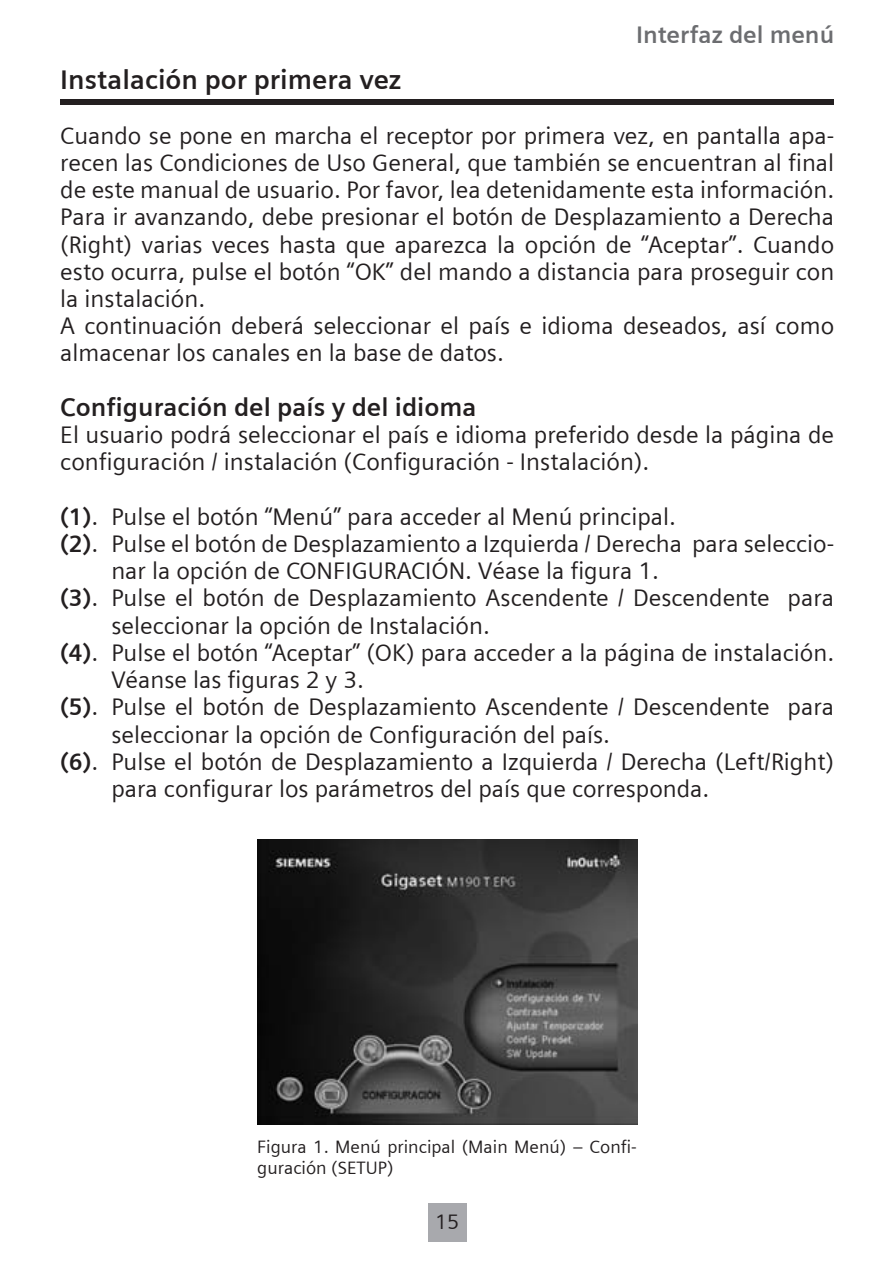
<style>
.page{position:relative;width:895px;height:1264px;background:#fff}
.page>*{position:absolute;margin:0;border:0;box-sizing:border-box;transform-origin:0 0}
.manual{font:700 27px "Siemens Sans";color:#231f20}
.manual-2{font:700 25.5px "Siemens Sans";color:#231f20}
.manual-3{font:24px/27.3px "Siemens Sans";color:#231f20}
.viñetas{font:24px/27.3px "Siemens Sans";color:#231f20}
.t1{font:700 24px "Siemens Sans";color:#6c6d70}
.t2{font:21px "Siemens Sans";color:#231f20}
.manual-4{font:18px/21.6px "Siemens Sans";color:#231f20}
.s1{font-weight:700}
</style>
<div class="page">
<div style="left:428px;top:1203px;width:38px;height:38px;background:#a8a9ad"></div>
<img style="left:257px;top:839px;width:380px;height:285px">
<div style="left:60px;top:99px;width:774px;height:6px;background:#231f20"></div>
<p class="t1" style="left:636px;top:21px;width:200px">Interfaz del menú</p>
<p class="manual" style="left:60px;top:64px;width:343px">Instalación por primera vez</p>
<p class="manual-3" style="left:60px;top:122px;width:775px;text-align:justify">Cuando se pone en marcha el receptor por primera vez, en pantalla apa&shy;recen las Condiciones de Uso General, que también se encuentran al final de este manual de usuario. Por favor, lea detenidamente esta información.<br>Para ir avanzando, debe presionar el botón de Desplazamiento a Derecha (Right) varias veces hasta que aparezca la opción de “Aceptar”. Cuando esto ocurra, pulse el botón “OK” del mando a distancia para proseguir con la instalación.</p>
<p class="manual-3" style="left:60px;top:312px;width:775px">A continuación deberá seleccionar el país e idioma deseados, así como almacenar los canales en la base de datos.</p>
<p class="manual-2" style="left:60px;top:392px;width:418px">Configuración del país y del idioma</p>
<p class="manual-3" style="left:60px;top:421px;width:775px">El usuario podrá seleccionar el país e idioma preferido desde la página de configuración / instalación (Configuración - Instalación).</p>
<p class="viñetas" style="left:60px;top:503px;width:617px"><span class="s1">(1)</span>. Pulse el botón “Menú” para acceder al Menú principal.</p>
<p class="viñetas" style="left:111px;top:530px;width:724px;text-indent:-51px"><span class="s1">(2)</span>. Pulse el botón de Desplazamiento a Izquierda / Derecha para seleccio&shy;nar la opción de CONFIGURACIÓN. Véase la figura 1.</p>
<p class="viñetas" style="left:111px;top:584px;width:724px;text-indent:-51px"><span class="s1">(3)</span>. Pulse el botón de Desplazamiento Ascendente / Descendente para seleccionar la opción de Instalación.</p>
<p class="viñetas" style="left:111px;top:639px;width:724px;text-indent:-51px"><span class="s1">(4)</span>. Pulse el botón “Aceptar” (OK) para acceder a la página de instalación.<br>Véanse las figuras 2 y 3.</p>
<p class="viñetas" style="left:111px;top:693px;width:724px;text-indent:-51px"><span class="s1">(5)</span>. Pulse el botón de Desplazamiento Ascendente / Descendente para seleccionar la opción de Configuración del país.</p>
<p class="viñetas" style="left:111px;top:748px;width:724px;text-indent:-51px"><span class="s1">(6)</span>. Pulse el botón de Desplazamiento a Izquierda / Derecha (Left/Right) para configurar los parámetros del país que corresponda.</p>
<p class="manual-4" style="left:257px;top:1135px;width:381px">Figura 1. Menú principal (Main Menú) – Confi&shy;guración (SETUP)</p>
<p class="t2" style="left:435px;top:1210px;width:26px">15</p>
</div>
